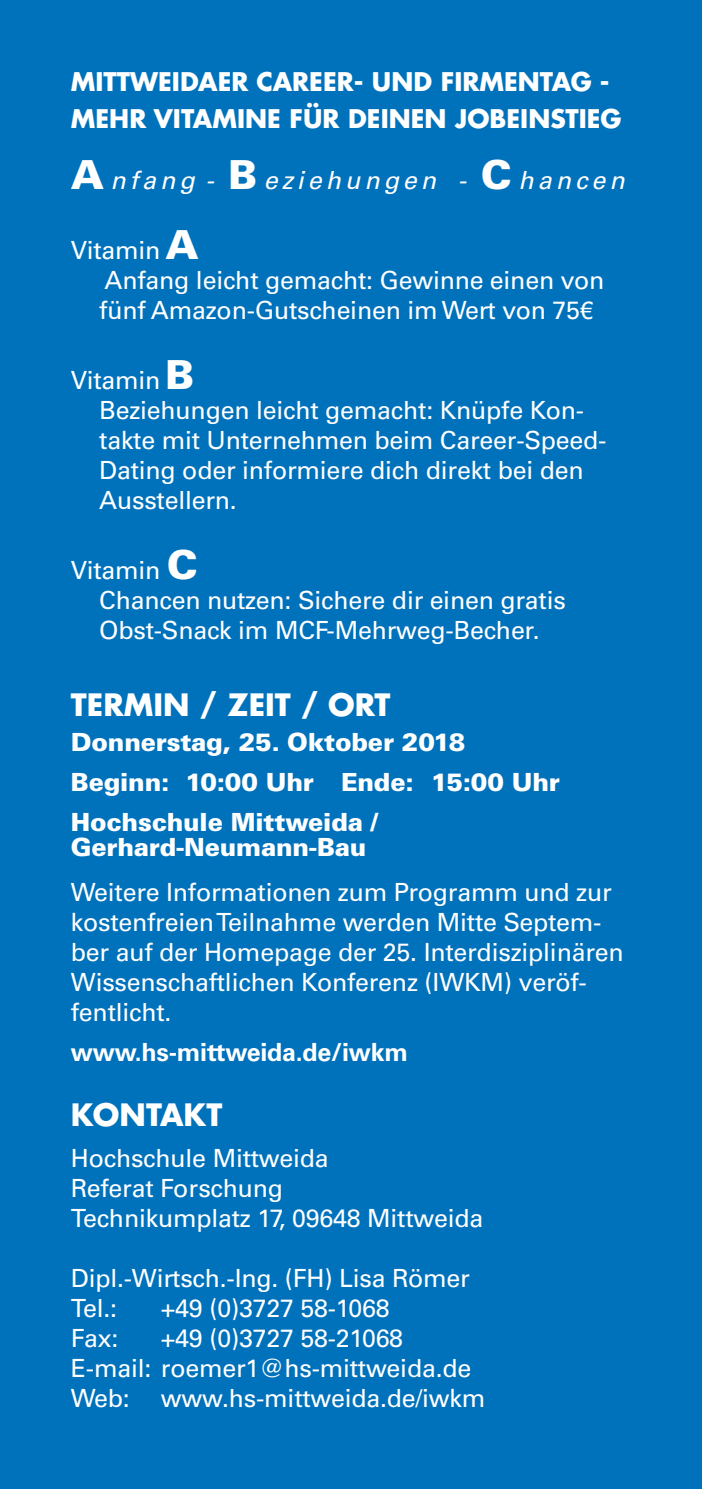
<style>
.page{position:relative;width:702px;height:1489px;background:#fff}
.page>*{position:absolute;margin:0;border:0;box-sizing:border-box;transform-origin:0 0}
.Abschnittsüberschrif{font:700 30px "Futura LT Pro";color:#fff}
.Fließtext_Linksbündi{font:25px/30px "Univers LT Pro 55 Roman";letter-spacing:-.01em;color:#fff}
.Fließtext_Linksbündi-2{font:900 25px/25px "Univers LT Pro 75";letter-spacing:-.01em;color:#fff}
.Abschnittsüberschrif-2{font:700 25px/37.5px "Futura LT Pro";color:#fff}
.Fließtext_Linksbündi-3{font:italic 25px "Univers LT Pro 55";letter-spacing:.16em;color:#fff}
.Fließtext_Linksbündi-4{font:700 25px "Univers LT Pro 65";letter-spacing:-.01em;color:#fff}
.s1{font-family:"Univers LT Pro 75";font-weight:900;font-style:normal;font-size:40px}
.s2{font-family:"Univers LT Pro 75";font-weight:900;font-size:40px}
</style>
<div class="page">
<div style="left:0;top:0;width:702px;height:1488px;background:#0072bc"></div>
<p class="Abschnittsüberschrif-2" style="left:71px;top:62px;width:552px">MITTWEIDAER CAREER- UND FIRMENTAG -<br>MEHR VITAMINE FÜR DEINEN JOBEINSTIEG</p>
<p class="Fließtext_Linksbündi-3" style="left:71px;top:165px;width:555px"><span class="s1">A</span>nfang - <span class="s1">B</span>eziehungen - <span class="s1">C</span>hancen</p>
<p class="Fließtext_Linksbündi" style="left:99px;top:235px;width:506px;text-indent:-28px">Vitamin <span class="s2">A<br></span>Anfang leicht gemacht: Gewinne einen von fünf Amazon-Gutscheinen im Wert von 75€</p>
<p class="Fließtext_Linksbündi" style="left:99px;top:365px;width:509px;text-indent:-28px">Vitamin <span class="s2">B<br></span>Beziehungen leicht gemacht: Knüpfe Kon&shy;takte mit Unternehmen beim Career-Speed-<br>Dating oder informiere dich direkt bei den<br>Ausstellern.</p>
<p class="Fließtext_Linksbündi" style="left:99px;top:555px;width:468px;text-indent:-28px">Vitamin <span class="s2">C<br></span>Chancen nutzen: Sichere dir einen gratis<br>Obst-Snack im MCF-Mehrweg-Becher.</p>
<p class="Abschnittsüberschrif" style="left:71px;top:681px;width:321px">TERMIN / ZEIT / ORT</p>
<p class="Fließtext_Linksbündi-2" style="left:71px;top:729px;width:396px">Donnerstag, 25. Oktober 2018</p>
<p class="Fließtext_Linksbündi-2" style="left:71px;top:769px;width:490px">Beginn: 10:00 Uhr Ende: 15:00 Uhr</p>
<p class="Fließtext_Linksbündi-2" style="left:71px;top:809px;width:308px">Hochschule Mittweida /<br>Gerhard-Neumann-Bau</p>
<p class="Fließtext_Linksbündi" style="left:71px;top:877px;width:554px">Weitere Informationen zum Programm und zur kostenfreien Teilnahme werden Mitte Septem&shy;ber auf der Homepage der 25. Interdisziplinären Wissenschaftlichen Konferenz (IWKM) veröf&shy;fentlicht.</p>
<p class="Fließtext_Linksbündi-4" style="left:71px;top:1037px;width:338px">www.hs-mittweida.de/iwkm</p>
<p class="Abschnittsüberschrif" style="left:71px;top:1091px;width:153px">KONTAKT</p>
<p class="Fließtext_Linksbündi" style="left:71px;top:1142px;width:414px">Hochschule Mittweida<br>Referat Forschung<br>Technikumplatz 17, 09648 Mittweida</p>
<p class="Fließtext_Linksbündi" style="left:71px;top:1262px;width:400px">Dipl.-Wirtsch.-Ing. (FH) Lisa Römer<br>Tel.:</p>
<p class="Fließtext_Linksbündi" style="left:161px;top:1292px;width:230px">+49 (0)3727 58-1068</p>
<p class="Fließtext_Linksbündi" style="left:71px;top:1322px;width:416px;text-align:center">+49 (0)3727 58-21068<br>E-mail: roemer1@hs-mittweida.de<br>Web: www.hs-mittweida.de/iwkm</p>
<p class="Fließtext_Linksbündi" style="left:71px;top:1322px;width:49px">Fax:</p>
</div>
